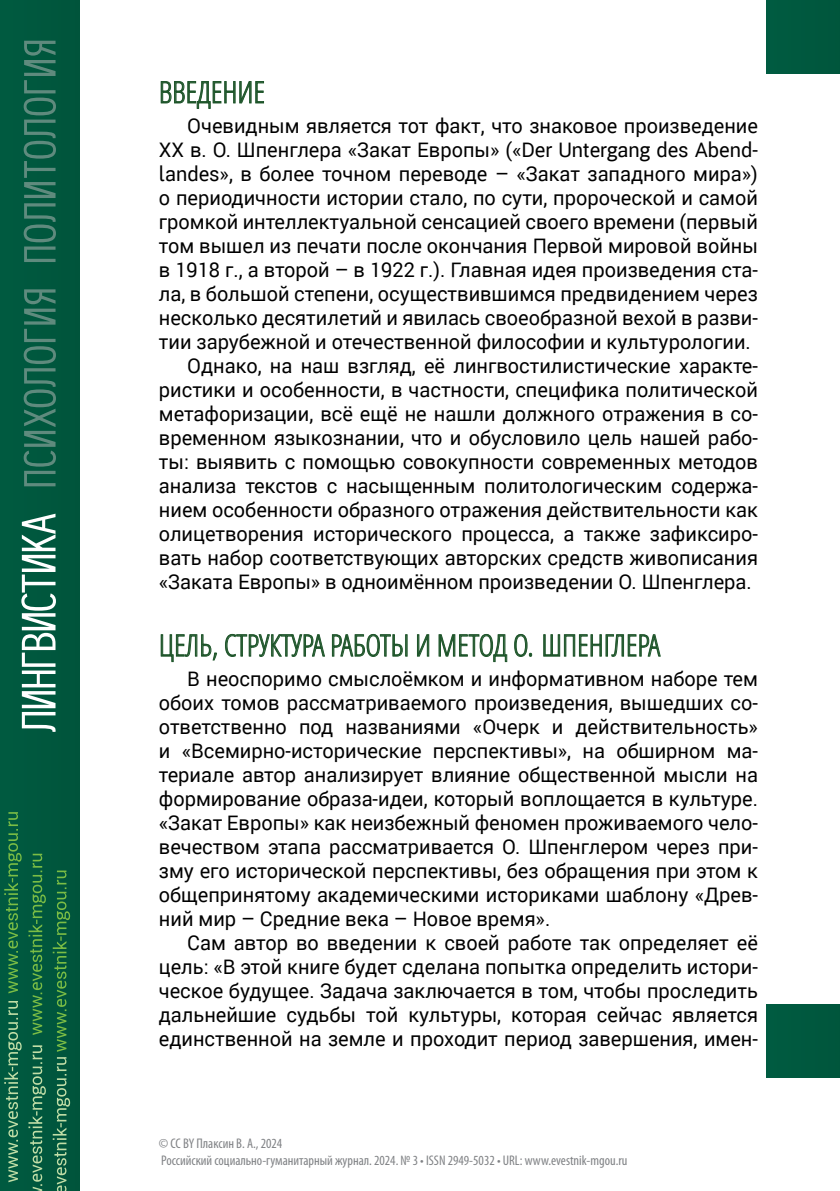
<style>
.page{position:relative;width:840px;height:1191px;background:#fff}
.page>*{position:absolute;margin:0;border:0;box-sizing:border-box;transform-origin:0 0}
.Подзаг_аннот__ключ_с{font:30px "Germano";color:#1e552a}
.Основной_текст{font:20px/24px "Roberto Sans";color:#000;text-align:justify}
.t1{font:condensed 14px/16.8px "Myriad Pro";color:#808285}
</style>
<div class="page">
<div style="left:0;top:0;width:79px;height:1191px;background:#00573d"></div>
<div style="left:766px;top:0;width:73px;height:74px;background:#00583f"></div>
<svg style="left:4px;top:1001px;width:18px;height:181px"></svg>
<svg style="left:4px;top:812px;width:18px;height:181px"></svg>
<svg style="left:28px;top:853px;width:18px;height:182px"></svg>
<svg style="left:53px;top:870px;width:17px;height:181px"></svg>
<svg style="left:28px;top:1045px;width:18px;height:146px"></svg>
<svg style="left:53px;top:1057px;width:17px;height:134px"></svg>
<svg style="left:24px;top:41px;width:32px;height:221px"></svg>
<svg style="left:24px;top:289px;width:32px;height:197px"></svg>
<div style="left:766px;top:1004px;width:73px;height:73px;background:#00583f"></div>
<svg style="left:21px;top:513px;width:35px;height:219px"></svg>
<svg style="left:160px;top:81px;width:104px;height:28px"></svg>
<svg style="left:160px;top:634px;width:57px;height:28px"></svg>
<svg style="left:225px;top:633px;width:100px;height:24px"></svg>
<svg style="left:331px;top:634px;width:77px;height:23px"></svg>
<svg style="left:417px;top:634px;width:12px;height:23px"></svg>
<svg style="left:438px;top:634px;width:69px;height:28px"></svg>
<svg style="left:514px;top:634px;width:18px;height:23px"></svg>
<svg style="left:543px;top:634px;width:118px;height:23px"></svg>
<p class="Подзаг_аннот__ключ_с" style="left:159px;top:72px;width:107px">ВВЕДЕНИЕ</p>
<p class="Основной_текст" style="left:159px;top:112px;width:600px;text-indent:28px">Очевидным является тот факт, что знаковое произведение XX в. О. Шпенглера «Закат Европы» («Der Untergang des Abend&shy;landes», в более точном переводе – «Закат западного мира») о периодичности истории стало, по сути, пророческой и самой громкой интеллектуальной сенсацией своего времени (первый том вышел из печати после окончания Первой мировой войны в 1918 г., а второй – в 1922 г.). Главная идея произведения ста&shy;ла, в большой степени, осуществившимся предвидением через несколько десятилетий и явилась своеобразной вехой в разви&shy;тии зарубежной и отечественной философии и культурологии.</p>
<p class="Основной_текст" style="left:159px;top:352px;width:600px;text-indent:28px">Однако, на наш взгляд, её лингвостилистические характе&shy;ристики и особенности, в частности, специфика политической метафоризации, всё ещё не нашли должного отражения в со&shy;временном языкознании, что и обусловило цель нашей рабо&shy;ты: выявить с помощью совокупности современных методов анализа текстов с насыщенным политологическим содержа&shy;нием особенности образного отражения действительности как олицетворения исторического процесса, а также зафиксиро&shy;вать набор соответствующих авторских средств живописания «Заката Европы» в одноимённом произведении О. Шпенглера.</p>
<p class="Подзаг_аннот__ключ_с" style="left:159px;top:625px;width:502px">ЦЕЛЬ, СТРУКТУРА РАБОТЫ И МЕТОД О. ШПЕНГЛЕРА</p>
<p class="Основной_текст" style="left:159px;top:665px;width:600px;text-indent:28px">В неоспоримо смыслоёмком и информативном наборе тем обоих томов рассматриваемого произведения, вышедших со&shy;ответственно под названиями «Очерк и действительность» и «Всемирно-исторические перспективы», на обширном ма&shy;териале автор анализирует влияние общественной мысли на формирование образа-идеи, который воплощается в культуре. «Закат Европы» как неизбежный феномен проживаемого чело&shy;вечеством этапа рассматривается О. Шпенглером через при&shy;зму его исторической перспективы, без обращения при этом к общепринятому академическими историками шаблону «Древ&shy;ний мир – Средние века – Новое время».</p>
<p class="Основной_текст" style="left:159px;top:929px;width:600px;text-indent:28px">Сам автор во введении к своей работе так определяет её цель: «В этой книге будет сделана попытка определить истори&shy;ческое будущее. Задача заключается в том, чтобы проследить дальнейшие судьбы той культуры, которая сейчас является единственной на земле и проходит период завершения, имен-</p>
<p class="t1" style="left:159px;top:1134px;width:469px">© CC BY Плаксин В. А., 2024<br>Российский социально-гуманитарный журнал. 2024. № 3 • ISSN 2949-5032 • URL: www.evestnik-mgou.ru</p>
</div>
